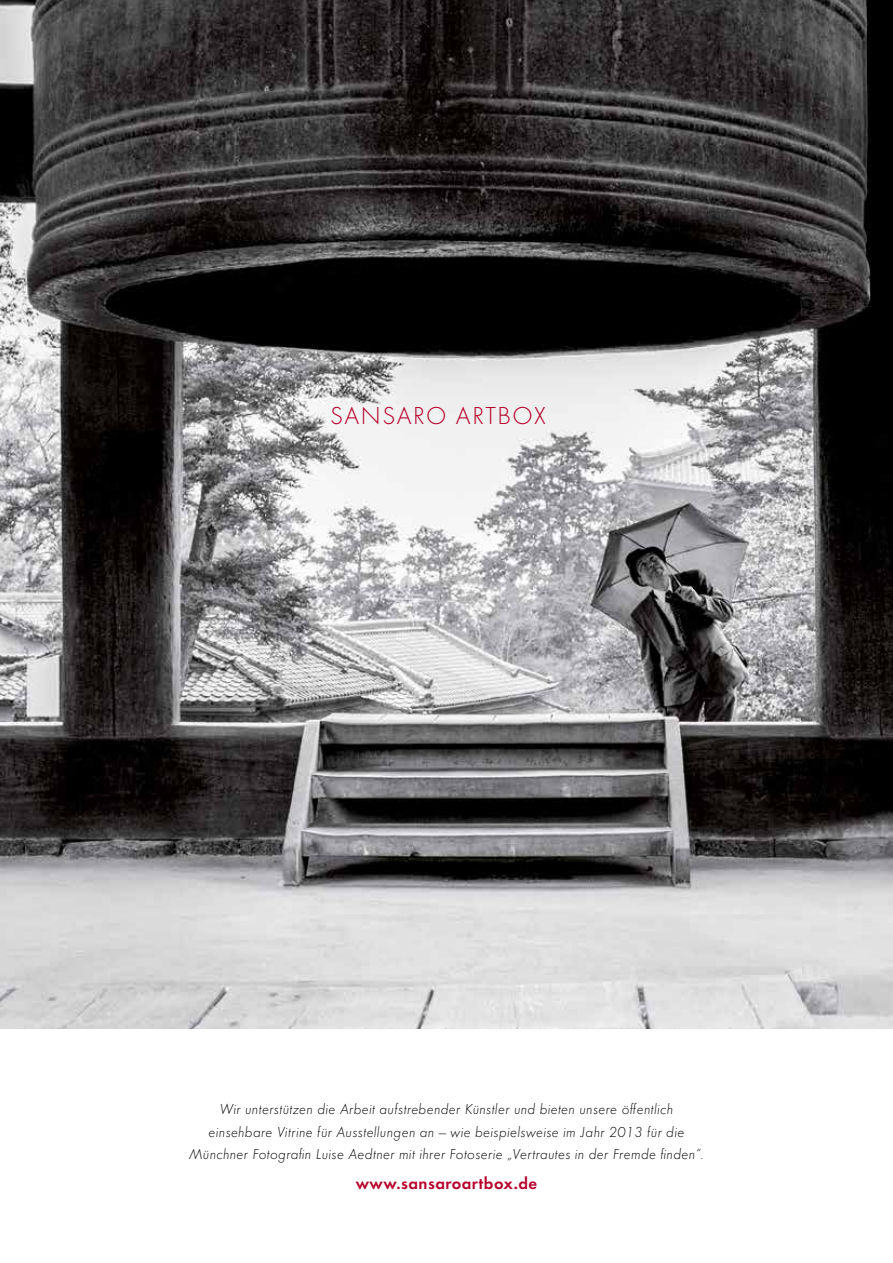
<style>
.page{position:relative;width:893px;height:1263px;background:#fff}
.page>*{position:absolute;margin:0;border:0;box-sizing:border-box;transform-origin:0 0}
.t1{font:300 25.5px "Futura";letter-spacing:.055em;color:#b6002b}
.t2{font:16.95px "Futura Dem";letter-spacing:.025em;color:#b6002b}
.t3{font:italic 300 15px/22.5px "Futura";letter-spacing:.02em;color:#000;text-align:center}
</style>
<div class="page">
<img style="left:0;top:0;width:893px;height:1029px">
<h1 class="t1" style="left:330px;top:400px;width:217px">SANSARO ARTBOX</h1>
<p class="t3" style="left:189px;top:1097px;width:516px">Wir unterstützen die Arbeit aufstrebender Künstler und bieten unsere öffentlich einsehbare Vitrine für Ausstellungen an — wie beispielsweise im Jahr 2013 für die<br>Münchner Fotografin Luise Aedtner mit ihrer Fotoserie „Vertrautes in der Fremde finden“.</p>
<p class="t2" style="left:356px;top:1172px;width:183px">www.sansaroartbox.de</p>
</div>
